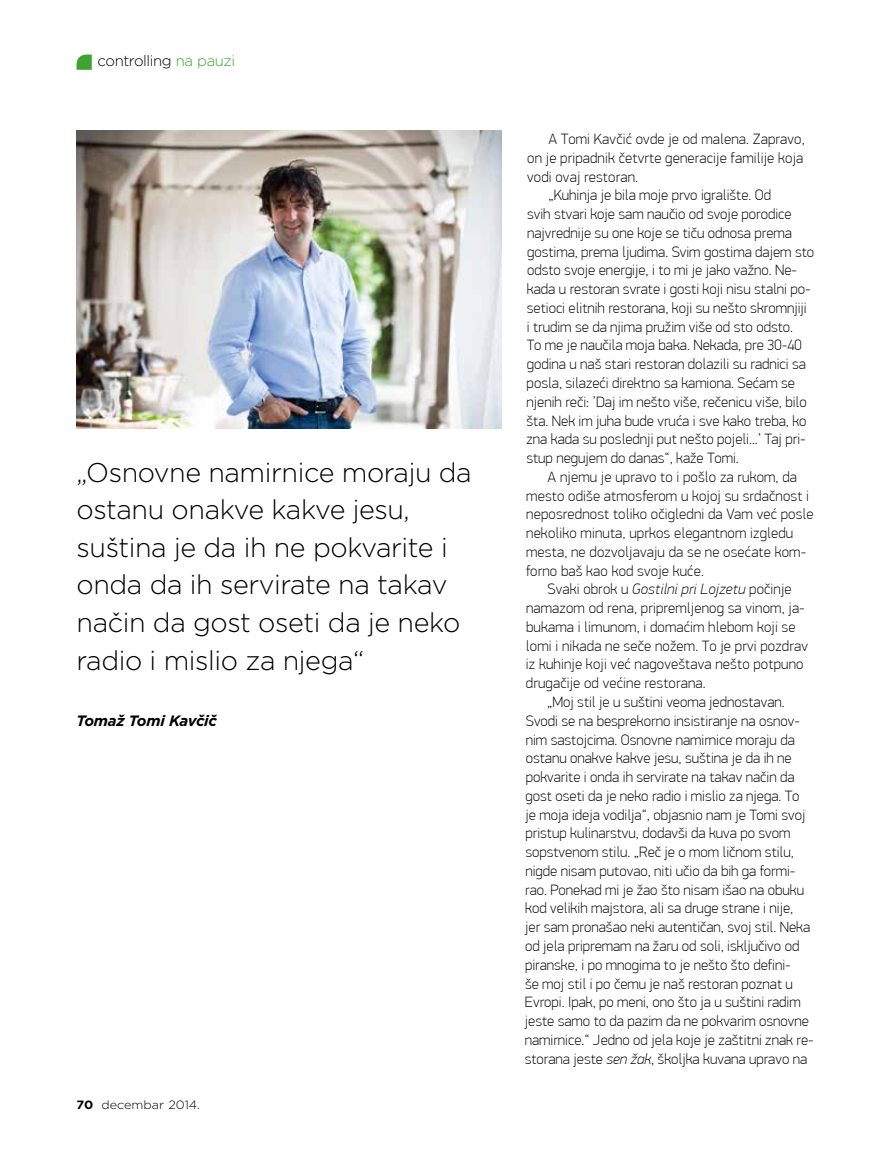
<style>
.page{position:relative;width:893px;height:1149px;background:#fff}
.page>*{position:absolute;margin:0;border:0;box-sizing:border-box;transform-origin:0 0}
.t1{font:300 27px/37.5px "Gotham";letter-spacing:-.015em;color:#000}
.t2{font:100 15px "PF Din Display Pro";color:#000}
.t3{font:300 15px "Gotham";letter-spacing:-.03em;color:#000}
.t4{font:italic 700 15px "Gotham";letter-spacing:-.015em;color:#000}
.t5{font:300 12px "Gotham";color:#000;scale:1.05 1}
.s1{color:#3da434}
.s2{font-weight:700}
.s3{font-style:italic}
</style>
<div class="page">
<svg style="left:77px;top:55px;width:15px;height:15px"></svg>
<img style="left:77px;top:131px;width:425px;height:297px">
<p class="t3" style="left:98px;top:51px;width:139px">controlling <span class="s1">na pauzi</span></p>
<h1 class="t1" style="left:77px;top:452px;width:397px">„Osnovne namirnice moraju da ostanu onakve kakve jesu, suština je da ih ne pokvarite i onda da ih servirate na takav način da gost oseti da je neko radio i mislio za njega“</h1>
<p class="t4" style="left:77px;top:710px;width:142px">Tomaž Tomi Kavčič</p>
<p class="t5" style="left:77px;top:1096px;width:119px"><span class="s2">70</span> decembar 2014.</p>
<p class="t2" style="left:549px;top:130px;width:258px">A To-mi Kav-čić ov-de je od ma-le-na. Za-pra-vo,</p>
<p class="t2" style="left:527px;top:149px;width:278px">on je pri-pad-nik če-tvr-te ge-ne-ra-ci-je fa-mi-li-je ko-ja</p>
<p class="t2" style="left:527px;top:168px;width:112px">vo-di ovaj re-sto-ran.</p>
<p class="t2" style="left:548px;top:186px;width:224px">„Ku-hi-nja je bi-la mo-je pr-vo igra-li-šte. Od</p>
<p class="t2" style="left:527px;top:205px;width:266px">svih stva-ri ko-je sam na-u-čio od svo-je po-ro-di-ce</p>
<p class="t2" style="left:527px;top:224px;width:266px">najvred-ni-je su one ko-je se ti-ču od-no-sa pre-ma</p>
<p class="t2" style="left:527px;top:243px;width:289px">go-sti-ma, pre-ma lju-di-ma. Svim go-sti-ma da-jem sto</p>
<p class="t2" style="left:527px;top:261px;width:272px">od-sto svo-je ener-gi-je, i to mi je ja-ko va-žno. Ne-</p>
<p class="t2" style="left:527px;top:280px;width:285px">ka-da u re-sto-ran svra-te i go-sti ko-ji ni-su stal-ni po-</p>
<p class="t2" style="left:527px;top:299px;width:281px">se-ti-o-ci elit-nih re-sto-ra-na, ko-ji su ne-što skrom-nji-ji</p>
<p class="t2" style="left:527px;top:318px;width:268px">i tru-dim se da nji-ma pru-žim vi-še od sto od-sto.</p>
<p class="t2" style="left:527px;top:336px;width:277px">To me je na-u-či-la mo-ja ba-ka. Ne-ka-da, pre 30-40</p>
<p class="t2" style="left:527px;top:355px;width:281px">go-di-na u naš sta-ri re-sto-ran do-la-zi-li su rad-ni-ci sa</p>
<p class="t2" style="left:527px;top:374px;width:270px">po-sla, si-la-ze-ći di-rekt-no sa ka-mi-o-na. Se-ćam se</p>
<p class="t2" style="left:527px;top:393px;width:282px">nje-nih re-či: ’Daj im ne-što vi-še, re-če-ni-cu vi-še, bi-lo</p>
<p class="t2" style="left:527px;top:411px;width:282px">šta. Nek im ju-ha bu-de vru-ća i sve ka-ko tre-ba, ko</p>
<p class="t2" style="left:526px;top:430px;width:281px">zna ka-da su po-sled-nji put ne-što po-je-li...’ Taj pri-</p>
<p class="t2" style="left:526px;top:449px;width:214px">stup ne-gu-jem do da-nas“, ka-že To-mi.</p>
<p class="t2" style="left:548px;top:468px;width:251px">A nje-mu je upra-vo to i po-šlo za ru-kom, da</p>
<p class="t2" style="left:526px;top:486px;width:284px">me-sto odi-še at-mos-fe-rom u ko-joj su sr-dač-nost i</p>
<p class="t2" style="left:526px;top:505px;width:289px">ne-po-sred-nost to-li-ko oči-gled-ni da Vam već po-sle</p>
<p class="t2" style="left:526px;top:524px;width:269px">ne-ko-li-ko mi-nu-ta, upr-kos ele-gant-nom iz-gle-du</p>
<p class="t2" style="left:526px;top:543px;width:282px">me-sta, ne do-zvo-lja-va-ju da se ne ose-ća-te kom-</p>
<p class="t2" style="left:526px;top:561px;width:179px">for-no baš kao kod svo-je ku-će.</p>
<p class="t2" style="left:547px;top:580px;width:246px">Sva-ki obro-k u <span class="s3">Gostilni pri Lojzetu</span> po-či-nje</p>
<p class="t2" style="left:526px;top:599px;width:280px">na-ma-zom od re-na, pri-pre-mlje-nog sa vi-nom, ja-</p>
<p class="t2" style="left:526px;top:618px;width:271px">bu-ka-ma i li-mu-nom, i do-ma-ćim hle-bom ko-ji se</p>
<p class="t2" style="left:526px;top:636px;width:283px">lo-mi i ni-ka-da ne se-če no-žem. To je pr-vi po-zdrav</p>
<p class="t2" style="left:526px;top:655px;width:279px">iz ku-hi-nje ko-ji već na-go-ve-šta-va ne-što pot-pu-no</p>
<p class="t2" style="left:526px;top:674px;width:181px">dru-ga-či-je od ve-ći-ne re-sto-ra-na.</p>
<p class="t2" style="left:547px;top:693px;width:239px">„Moj stil je u su-šti-ni ve-o-ma jed-no-sta-van.</p>
<p class="t2" style="left:526px;top:711px;width:276px">Svo-di se na bes-pre-kor-no in-si-sti-ra-nje na osnov-</p>
<p class="t2" style="left:526px;top:730px;width:271px">nim sa-stoj-ci-ma. Osnov-ne na-mir-ni-ce mo-ra-ju da</p>
<p class="t2" style="left:526px;top:749px;width:268px">osta-nu ona-kve ka-kve je-su, su-šti-na je da ih ne</p>
<p class="t2" style="left:526px;top:768px;width:270px">po-kva-ri-te i on-da ih ser-vi-ra-te na ta-kav na-čin da</p>
<p class="t2" style="left:526px;top:786px;width:275px">gost ose-ti da je ne-ko ra-dio i mi-slio za nje-ga. To</p>
<p class="t2" style="left:525px;top:805px;width:281px">je mo-ja ide-ja vo-di-lja“, ob-ja-snio nam je To-mi svoj</p>
<p class="t2" style="left:525px;top:824px;width:267px">pri-stup ku-li-nar-stvu, do-dav-ši da ku-va po svom</p>
<p class="t2" style="left:525px;top:843px;width:270px">sop-stve-nom sti-lu. „Reč je o mom lič-nom sti-lu,</p>
<p class="t2" style="left:525px;top:861px;width:272px">nig-de ni-sam pu-to-vao, ni-ti učio da bih ga for-mi-</p>
<p class="t2" style="left:525px;top:880px;width:280px">rao. Po-ne-kad mi je žao što ni-sam išao na obu-ku</p>
<p class="t2" style="left:525px;top:899px;width:270px">kod ve-li-kih maj-sto-ra, ali sa dru-ge stra-ne i ni-je,</p>
<p class="t2" style="left:525px;top:918px;width:287px">jer sam pro-na-šao ne-ki auten-ti-čan, svoj stil. Ne-ka</p>
<p class="t2" style="left:525px;top:936px;width:276px">od je-la pri-pre-mam na ža-ru od so-li, is-klju-či-vo od</p>
<p class="t2" style="left:525px;top:955px;width:267px">pi-ran-ske, i po mno-gi-ma to je ne-što što de-fi-ni-</p>
<p class="t2" style="left:525px;top:974px;width:269px">še moj stil i po če-mu je naš re-sto-ran po-znat u</p>
<p class="t2" style="left:525px;top:993px;width:277px">Evro-pi. Ipak, po me-ni, ono što ja u su-šti-ni ra-dim</p>
<p class="t2" style="left:525px;top:1011px;width:286px">je-ste sa-mo to da pa-zim da ne po-kva-rim osnov-ne</p>
<p class="t2" style="left:525px;top:1030px;width:291px">na-mir-ni-ce.“ Jed-no od je-la ko-je je za-štit-ni znak re-</p>
<p class="t2" style="left:525px;top:1049px;width:284px">sto-ra-na je-ste <span class="s3">sen žak</span>, školj-ka ku-va-na upra-vo na</p>
</div>
